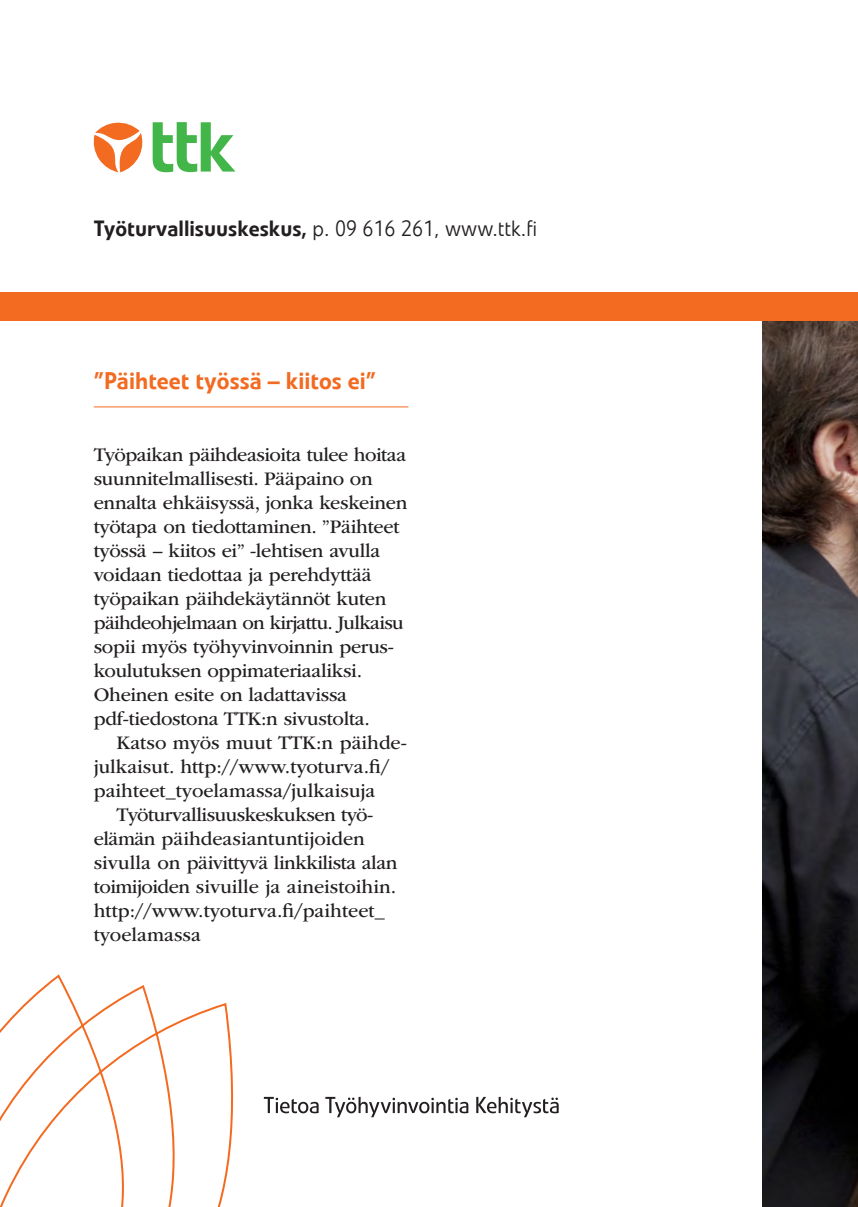
<style>
.page{position:relative;width:858px;height:1207px;background:#fff}
.page>*{position:absolute;margin:0;border:0;box-sizing:border-box;transform-origin:0 0}
.Julkaisun_kuvaus_-_o{font:500 24px "Veto Com";color:#f36a21}
.Osoitteisto{font:500 22px "Veto Com";color:#231f20}
.Leipis{font:20px/24px "ITC Garamond Std";letter-spacing:-.015em;color:#231f20}
.Leipis_sis{font:20px/24px "ITC Garamond Std";letter-spacing:-.025em;color:#231f20}
.Leipis_sis-2{font:20px/24px "ITC Garamond Std";color:#231f20}
.s1{font-weight:300}
</style>
<div class="page">
<img style="left:763px;top:321px;width:95px;height:886px">
<div style="left:848px;top:292px;width:10px;height:29px;background:#f36a21"></div>
<div style="left:0;top:292px;width:848px;height:29px;background:#f36a21"></div>
<svg style="left:93px;top:122px;width:50px;height:50px"></svg>
<svg style="left:153px;top:122px;width:82px;height:50px"></svg>
<svg style="left:0;top:974px;width:234px;height:233px"></svg>
<hr style="left:94px;top:406px;width:314px;height:1px;background:#f36a21">
<svg style="left:264px;top:1097px;width:295px;height:20px"></svg>
<p class="Osoitteisto" style="left:94px;top:214px;width:445px">Työturvallisuuskeskus, <span class="s1">p. 09 616 261, www.ttk.fi</span></p>
<p class="Julkaisun_kuvaus_-_o" style="left:94px;top:366px;width:284px">”Päihteet työssä – kiitos ei”</p>
<p class="Leipis" style="left:94px;top:443px;width:315px">Työpaikan päihdeasioita tulee hoitaa suunnitelmallisesti. Pääpaino on ennalta ehkäisyssä, jonka keskeinen työtapa on tiedottaminen. ”Päihteet työssä – kiitos ei” -lehtisen avulla voidaan tiedottaa ja perehdyttää työpaikan päihdekäytännöt kuten päihdeohjelmaan on kirjattu. Julkaisu sopii myös työhyvinvoinnin perus&shy;koulutuksen oppimateriaaliksi.<br>Oheinen esite on ladattavissa pdf-tiedostona TTK:n sivustolta.</p>
<p class="Leipis_sis-2" style="left:94px;top:731px;width:315px;text-indent:23px">Katso myös muut TTK:n päihde&shy;julkaisut. http://www.tyoturva.fi/ paihteet_tyoelamassa/julkaisuja</p>
<p class="Leipis_sis" style="left:94px;top:803px;width:305px;text-indent:23px">Työturvallisuuskeskuksen työ&shy;elämän päihdeasiantuntijoiden sivulla on päivittyvä linkkilista alan toimijoiden sivuille ja aineistoihin.</p>
<p class="Leipis" style="left:94px;top:899px;width:292px">http://www.tyoturva.fi/paihteet_ tyoelamassa</p>
</div>
